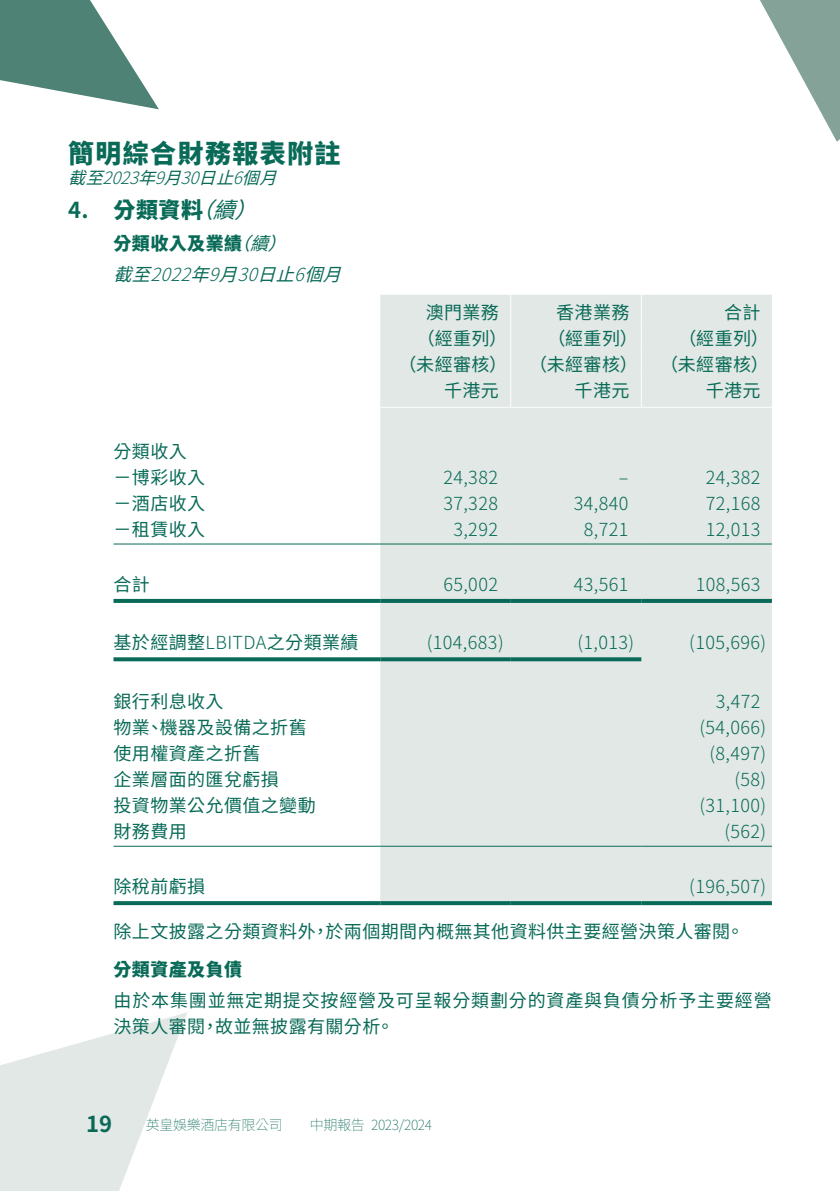
<style>
.page{position:relative;width:840px;height:1191px;background:#fff}
.page>*{position:absolute;margin:0;border:0;box-sizing:border-box;transform-origin:0 0}
.t1{font:900 26px "Noto Sans CJ Ktc";letter-spacing:.05em;color:#086a57}
.t2{font:900 22px "Noto Sans CJ Ktc";color:#086a57}
.t3{font:700 22px "Noto Sans CJ Ktc";color:#086a57}
.t4{font:italic 22px "Noto Sans CJ Ktc";color:#086a57}
.t5{font:18px "Noto Sans CJ Ktc";letter-spacing:.02em;color:#086a57}
.t6{font:300 18px "Noto Sans CJ Ktc";letter-spacing:.02em;color:#086a57}
.t7{font:18px/26px "Noto Sans CJ Ktc";letter-spacing:.045em;color:#086a57}
.t8{font:900 18px "Noto Sans CJ Ktc";letter-spacing:.025em;color:#086a57}
.t9{font:italic 300 18px "Noto Sans CJ Ktc";color:#086a57}
.t10{font:italic 18px "Noto Sans CJ Ktc";color:#086a57}
.t11{font:italic 300 17px "Noto Sans CJ Ktc";color:#086a57}
.t12{font:italic 17px "Noto Sans CJ Ktc";color:#086a57}
.t13{font:100 14px "Noto Sans CJ Ktc";letter-spacing:-.025em;color:#086a57}
.s1{font-weight:400}
.s2{font-weight:400;font-style:italic}
.s3{font-weight:300}
</style>
<div class="page">
<svg style="left:0;top:1012px;width:187px;height:179px"></svg>
<svg style="left:760px;top:0;width:79px;height:142px;fill:#85a298"></svg>
<svg style="left:0;top:0;width:159px;height:109px"></svg>
<div style="left:380px;top:295px;width:391px;height:606px;background:#e2e8e5"></div>
<svg style="left:510px;top:295px;width:1px;height:78px"></svg>
<svg style="left:640px;top:295px;width:1px;height:78px"></svg>
<hr style="left:510px;top:373px;width:1px;height:34px;background:#fff">
<hr style="left:640px;top:373px;width:1px;height:34px;background:#fff">
<hr style="left:380px;top:407px;width:130px;height:1px;background:#fff">
<hr style="left:510px;top:407px;width:131px;height:1px;background:#fff">
<hr style="left:641px;top:407px;width:130px;height:1px;background:#fff">
<hr style="left:113px;top:543px;width:267px;height:1px;background:#086a57">
<hr style="left:380px;top:543px;width:130px;height:1px;background:#086a57">
<hr style="left:510px;top:543px;width:131px;height:1px;background:#086a57">
<hr style="left:641px;top:543px;width:130px;height:1px;background:#086a57">
<svg style="left:113px;top:599px;width:267px;height:4px"></svg>
<svg style="left:380px;top:599px;width:130px;height:4px"></svg>
<svg style="left:510px;top:599px;width:131px;height:4px"></svg>
<svg style="left:641px;top:599px;width:130px;height:4px"></svg>
<svg style="left:113px;top:657px;width:267px;height:4px"></svg>
<svg style="left:380px;top:657px;width:130px;height:4px"></svg>
<svg style="left:510px;top:657px;width:131px;height:4px"></svg>
<hr style="left:113px;top:845px;width:267px;height:1px;background:#086a57">
<hr style="left:380px;top:845px;width:130px;height:1px;background:#086a57">
<hr style="left:510px;top:845px;width:131px;height:1px;background:#086a57">
<hr style="left:641px;top:845px;width:130px;height:1px;background:#086a57">
<svg style="left:113px;top:901px;width:267px;height:4px"></svg>
<svg style="left:380px;top:901px;width:130px;height:4px"></svg>
<svg style="left:510px;top:901px;width:131px;height:4px"></svg>
<svg style="left:641px;top:901px;width:130px;height:4px"></svg>
<h1 class="t1" style="left:68px;top:139px;width:274px">簡明綜合財務報表附註</h1>
<p class="t12" style="left:241px;top:169px;width:49px">個月</p>
<p class="t12" style="left:138px;top:169px;width:32px">年</p>
<p class="t12" style="left:68px;top:169px;width:49px">截至</p>
<p class="t11" style="left:102px;top:169px;width:145px">2023 <span class="s1">月</span>9 <span class="s1">日止</span></p>
<p class="t11" style="left:180px;top:169px;width:32px">30</p>
<p class="t11" style="left:233px;top:169px;width:24px">6</p>
<p class="t3" style="left:68px;top:197px;width:22px">4.</p>
<p class="t2" style="left:113px;top:197px;width:140px">分類資料<span class="s2">續</span></p>
<p class="t4" style="left:191px;top:197px;width:84px">（(</p>
<p class="t8" style="left:113px;top:233px;width:170px">分類收入及業績<span class="s2">續</span></p>
<p class="t10" style="left:232px;top:233px;width:69px">（(</p>
<p class="t10" style="left:190px;top:264px;width:33px">年</p>
<p class="t10" style="left:113px;top:264px;width:52px">截至</p>
<p class="t9" style="left:150px;top:264px;width:159px">2022 <span class="s1">月</span>9 <span class="s1">日止</span></p>
<p class="t10" style="left:304px;top:264px;width:52px">個月</p>
<p class="t9" style="left:237px;top:264px;width:35px">30</p>
<p class="t9" style="left:294px;top:264px;width:25px">6</p>
<p class="t5" style="left:113px;top:441px;width:75px">分類收入</p>
<p class="t5" style="left:113px;top:467px;width:93px">－博彩收入</p>
<p class="t5" style="left:113px;top:493px;width:93px">－酒店收入</p>
<p class="t5" style="left:113px;top:519px;width:93px">－租賃收入</p>
<p class="t5" style="left:113px;top:574px;width:38px">合計</p>
<p class="t5" style="left:113px;top:632px;width:246px">基於經調整<span class="s3">LBITDA</span>之分類業績</p>
<p class="t5" style="left:113px;top:691px;width:111px">銀行利息收入</p>
<p class="t5" style="left:160px;top:717px;width:148px">機器及設備之折舊</p>
<p class="t5" style="left:113px;top:717px;width:38px">物業</p>
<p class="t5" style="left:146px;top:717px;width:19px">、</p>
<p class="t5" style="left:113px;top:743px;width:148px">使用權資產之折舊</p>
<p class="t5" style="left:113px;top:769px;width:167px">企業層面的匯兌虧損</p>
<p class="t5" style="left:113px;top:795px;width:203px">投資物業公允價值之變動</p>
<p class="t5" style="left:113px;top:821px;width:75px">財務費用</p>
<p class="t5" style="left:113px;top:876px;width:93px">除稅前虧損</p>
<p class="t5" style="left:425px;top:302px;width:75px">澳門業務</p>
<p class="t5" style="left:556px;top:302px;width:75px">香港業務</p>
<p class="t5" style="left:723px;top:302px;width:38px">合計</p>
<p class="t5" style="left:416px;top:328px;width:92px">（經重列）</p>
<p class="t5" style="left:398px;top:354px;width:371px">（未經審核） （未經審核） （未經審核(</p>
<p class="t5" style="left:705px;top:380px;width:56px">千港元</p>
<p class="t5" style="left:547px;top:328px;width:92px">（經重列）</p>
<p class="t5" style="left:678px;top:328px;width:92px">（經重列(</p>
<p class="t5" style="left:444px;top:380px;width:56px">千港元</p>
<p class="t5" style="left:574px;top:380px;width:56px">千港元</p>
<p class="t6" style="left:443px;top:467px;width:56px">24,382</p>
<p class="t6" style="left:618px;top:467px;width:11px">‒</p>
<p class="t6" style="left:705px;top:467px;width:56px">24,382</p>
<p class="t6" style="left:443px;top:493px;width:56px">37,328</p>
<p class="t6" style="left:573px;top:493px;width:56px">34,840</p>
<p class="t6" style="left:705px;top:493px;width:56px">72,168</p>
<p class="t6" style="left:453px;top:519px;width:46px">3,292</p>
<p class="t6" style="left:583px;top:519px;width:46px">8,721</p>
<p class="t6" style="left:705px;top:519px;width:56px">12,013</p>
<p class="t6" style="left:443px;top:574px;width:56px">65,002</p>
<p class="t6" style="left:573px;top:574px;width:56px">43,561</p>
<p class="t6" style="left:695px;top:574px;width:66px">108,563</p>
<p class="t6" style="left:426px;top:632px;width:78px">)104,683(</p>
<p class="t6" style="left:577px;top:632px;width:58px">)1,013(</p>
<p class="t6" style="left:689px;top:632px;width:78px">)105,696(</p>
<p class="t6" style="left:715px;top:691px;width:46px">3,472</p>
<p class="t6" style="left:699px;top:717px;width:68px">)54,066(</p>
<p class="t6" style="left:709px;top:743px;width:58px">)8,497(</p>
<p class="t6" style="left:734px;top:769px;width:33px">)58(</p>
<p class="t6" style="left:699px;top:795px;width:68px">)31,100(</p>
<p class="t6" style="left:724px;top:821px;width:43px">)562(</p>
<p class="t6" style="left:689px;top:876px;width:78px">)196,507(</p>
<p class="t5" style="left:113px;top:921px;width:203px">除上文披露之分類資料外</p>
<p class="t8" style="left:113px;top:958px;width:130px">分類資產及負債</p>
<p class="t7" style="left:376px;top:988px;width:397px;text-indent:-262px">由於本集團並無定期提交按經營及可呈報分類劃分的資產與負債分析予主要經營。</p>
<p class="t5" style="left:325px;top:921px;width:406px">於兩個期間內概無其他資料供主要經營決策人審閱</p>
<p class="t5" style="left:725px;top:921px;width:19px">。</p>
<p class="t5" style="left:311px;top:921px;width:19px">，</p>
<p class="t5" style="left:113px;top:1016px;width:93px">決策人審閱</p>
<p class="t5" style="left:215px;top:1016px;width:167px">故並無披露有關分析</p>
<p class="t5" style="left:201px;top:1016px;width:19px">，</p>
<p class="t3" style="left:86px;top:1112px;width:27px">19</p>
<p class="t13" style="left:146px;top:1116px;width:138px">英皇娛樂酒店有限公司</p>
<p class="t13" style="left:309px;top:1116px;width:56px">中期報告</p>
<p class="t13" style="left:371px;top:1116px;width:63px">2023/2024</p>
</div>
